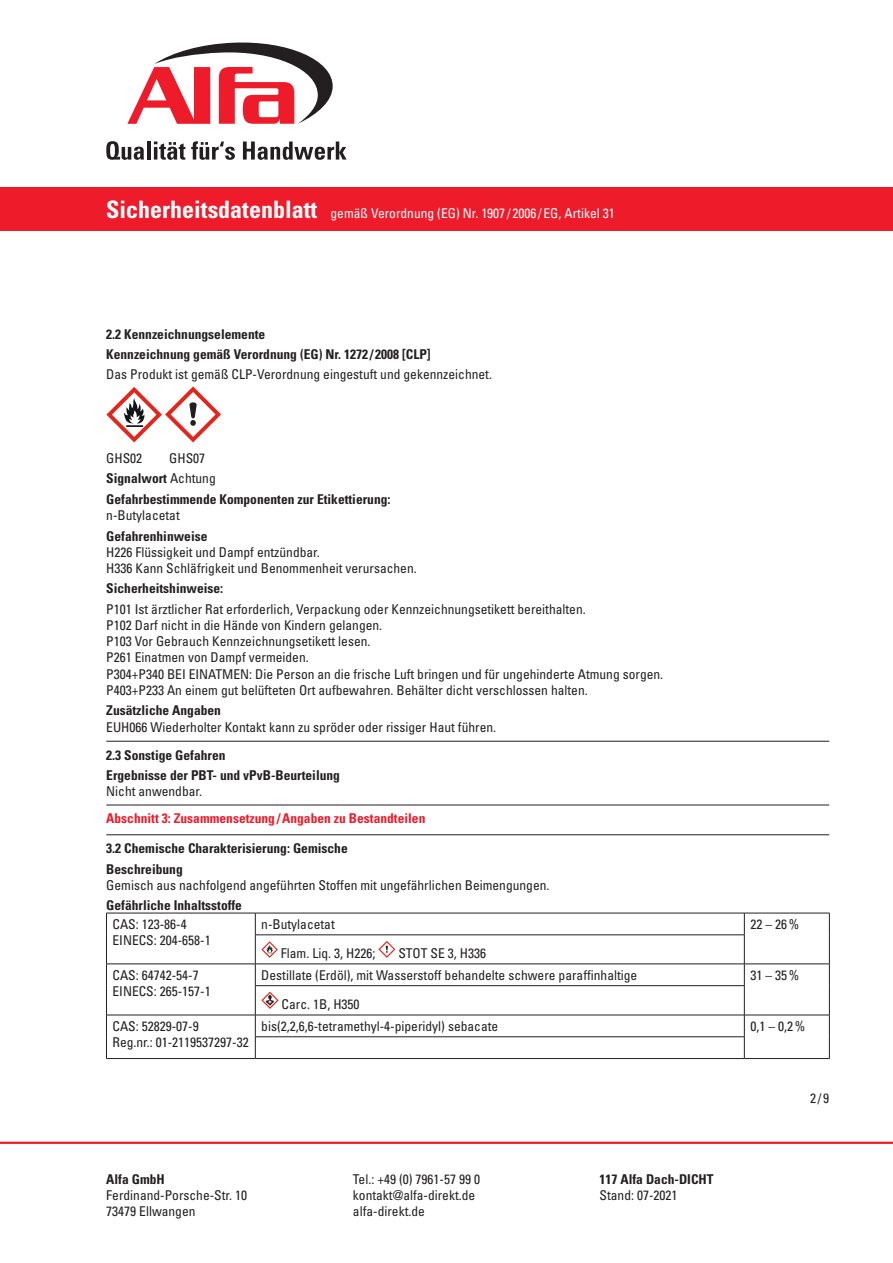
<style>
.page{position:relative;width:893px;height:1263px;background:#fff}
.page>*{position:absolute;margin:0;border:0;box-sizing:border-box;transform-origin:0 0}
.Gliederungspunkte{font:condensed 13.5px/16.2px "Univers LT Std";color:#231f20}
.Fließtext{font:condensed 13.5px/16.2px "Univers LT Std";color:#231f20}
.Gliederungspunkte-2{font:700 condensed 13.5px "Univers LT Std";color:#231f20}
.t1{font:condensed 13.5px "Univers LT Std";color:#fff}
.Gliederungspunkte-3{font:700 condensed 13.5px "Univers LT Std";color:#ee1b2b}
.s1{font-weight:700;font-size:24px}
.s2{font-weight:400}
.s3{font-weight:700}
</style>
<div class="page">
<hr style="left:0;top:1142px;width:893px;height:2px;background:#ee1b2b">
<div style="left:0;top:187px;width:893px;height:44px;background:#ee1b2b"></div>
<svg style="left:106px;top:141px;width:38px;height:19px"></svg>
<hr style="left:147px;top:141px;width:3px;height:19px;background:#231f20">
<svg style="left:154px;top:141px;width:31px;height:19px"></svg>
<svg style="left:191px;top:141px;width:44px;height:19px"></svg>
<svg style="left:243px;top:141px;width:104px;height:19px"></svg>
<svg style="left:127px;top:42px;width:206px;height:82px"></svg>
<hr style="left:106px;top:741px;width:723px;height:1px;background:#231f20">
<hr style="left:106px;top:805px;width:723px;height:1px;background:#231f20">
<hr style="left:106px;top:834px;width:723px;height:1px;background:#231f20">
<svg style="left:106px;top:386px;width:115px;height:56px"></svg>
<hr style="left:106px;top:913px;width:149px;height:1px;background:#231f20">
<hr style="left:255px;top:913px;width:489px;height:1px;background:#231f20">
<hr style="left:744px;top:913px;width:86px;height:1px;background:#231f20">
<hr style="left:255px;top:934px;width:489px;height:1px;background:#231f20">
<hr style="left:106px;top:964px;width:149px;height:1px;background:#231f20">
<hr style="left:255px;top:964px;width:489px;height:1px;background:#231f20">
<hr style="left:744px;top:964px;width:86px;height:1px;background:#231f20">
<hr style="left:255px;top:985px;width:489px;height:1px;background:#231f20">
<hr style="left:106px;top:1015px;width:149px;height:1px;background:#231f20">
<hr style="left:255px;top:1015px;width:489px;height:1px;background:#231f20">
<hr style="left:744px;top:1015px;width:86px;height:1px;background:#231f20">
<svg style="left:106px;top:913px;width:1px;height:145px"></svg>
<hr style="left:255px;top:1036px;width:489px;height:1px;background:#231f20">
<svg style="left:744px;top:913px;width:1px;height:145px"></svg>
<svg style="left:829px;top:913px;width:1px;height:145px"></svg>
<hr style="left:106px;top:1058px;width:149px;height:1px;background:#231f20">
<hr style="left:255px;top:1058px;width:489px;height:1px;background:#231f20">
<hr style="left:744px;top:1058px;width:86px;height:1px;background:#231f20">
<svg style="left:378px;top:941px;width:17px;height:17px"></svg>
<svg style="left:255px;top:913px;width:24px;height:145px"></svg>
<p class="t1" style="left:106px;top:205px;width:510px"><span class="s1">Sicherheitsdatenblatt</span> gemäß Verordnung (EG) Nr. 1907 / 2006 /EG, Artikel 31</p>
<p class="Gliederungspunkte-2" style="left:106px;top:325px;width:160px">2.2 Kennzeichnungselemente</p>
<p class="Gliederungspunkte-2" style="left:106px;top:346px;width:326px">Kennzeichnung gemäß Verordnung (EG) Nr. 1272 / 2008 [CLP]</p>
<p class="Gliederungspunkte" style="left:106px;top:366px;width:387px">Das Produkt ist gemäß CLP-Verordnung eingestuft und gekennzeichnet.</p>
<p class="Gliederungspunkte" style="left:106px;top:450px;width:37px">GHS02</p>
<p class="Gliederungspunkte" style="left:169px;top:450px;width:37px">GHS07</p>
<p class="Gliederungspunkte-2" style="left:106px;top:470px;width:111px">Signalwort <span class="s2">Achtung</span></p>
<p class="Gliederungspunkte-2" style="left:106px;top:491px;width:286px">Gefahrbestimmende Komponenten zur Etikettierung:</p>
<p class="Gliederungspunkte" style="left:106px;top:507px;width:75px">n-Butylacetat</p>
<p class="Gliederungspunkte" style="left:106px;top:527px;width:312px"><span class="s3">Gefahrenhinweise<br></span>H226 Flüssigkeit und Dampf entzündbar.<br>H336 Kann Schläfrigkeit und Benommenheit verursachen.</p>
<p class="Gliederungspunkte-2" style="left:106px;top:580px;width:119px">Sicherheitshinweise:</p>
<p class="Gliederungspunkte" style="left:106px;top:601px;width:558px">P101 Ist ärztlicher Rat erforderlich, Verpackung oder Kennzeichnungsetikett bereithalten.<br>P102 Darf nicht in die Hände von Kindern gelangen.<br>P103 Vor Gebrauch Kennzeichnungsetikett lesen.<br>P261 Einatmen von Dampf vermeiden.<br>P304+P340 BEI EINATMEN: Die Person an die frische Luft bringen und für ungehinderte Atmung sorgen.<br>P403+P233 An einem gut belüfteten Ort aufbewahren. Behälter dicht verschlossen halten.</p>
<p class="Gliederungspunkte-2" style="left:106px;top:702px;width:116px">Zusätzliche Angaben</p>
<p class="Gliederungspunkte" style="left:106px;top:718px;width:391px">EUH066 Wiederholter Kontakt kann zu spröder oder rissiger Haut führen.</p>
<p class="Gliederungspunkte-2" style="left:106px;top:746px;width:121px">2.3 Sonstige Gefahren</p>
<p class="Gliederungspunkte-2" style="left:106px;top:767px;width:235px">Ergebnisse der PBT- und vPvB-Beurteilung</p>
<p class="Gliederungspunkte" style="left:106px;top:783px;width:97px">Nicht anwendbar.</p>
<p class="Gliederungspunkte-3" style="left:106px;top:810px;width:321px">Abschnitt 3: Zusammensetzung/Angaben zu Bestandteilen</p>
<p class="Gliederungspunkte-2" style="left:106px;top:840px;width:243px">3.2 Chemische Charakterisierung: Gemische</p>
<p class="Gliederungspunkte-2" style="left:106px;top:860px;width:78px">Beschreibung</p>
<p class="Fließtext" style="left:106px;top:877px;width:445px">Gemisch aus nachfolgend angeführten Stoffen mit ungefährlichen Beimengungen.</p>
<p class="Gliederungspunkte-2" style="left:106px;top:897px;width:137px">Gefährliche Inhaltsstoffe</p>
<p class="Fließtext" style="left:112px;top:916px;width:100px">CAS: 123-86-4<br>EINECS: 204-658-1</p>
<p class="Fließtext" style="left:261px;top:916px;width:75px">n-Butylacetat</p>
<p class="Fließtext" style="left:750px;top:916px;width:50px">22 – 26%</p>
<p class="Fließtext" style="left:281px;top:945px;width:96px">Flam. Liq. 3, H226;</p>
<p class="Fließtext" style="left:398px;top:945px;width:89px">STOT SE 3, H336</p>
<p class="Fließtext" style="left:112px;top:966px;width:100px">CAS: 64742-54-7<br>EINECS: 265-157-1</p>
<p class="Fließtext" style="left:261px;top:966px;width:378px">Destillate (Erdöl), mit Wasserstoff behandelte schwere paraffinhaltige</p>
<p class="Fließtext" style="left:750px;top:966px;width:50px">31 – 35%</p>
<p class="Fließtext" style="left:282px;top:996px;width:79px">Carc. 1B, H350</p>
<p class="Fließtext" style="left:112px;top:1018px;width:138px">CAS: 52829-07-9<br>Reg.nr.: 01-2119537297-32</p>
<p class="Fließtext" style="left:261px;top:1018px;width:238px">bis(2,2,6,6-tetramethyl-4-piperidyl) sebacate</p>
<p class="Fließtext" style="left:750px;top:1018px;width:56px">0,1 – 0,2%</p>
<p class="Gliederungspunkte-2" style="left:106px;top:1171px;width:60px">Alfa GmbH</p>
<p class="Gliederungspunkte" style="left:106px;top:1187px;width:142px">Ferdinand-Porsche-Str. 10<br>73479 Ellwangen</p>
<p class="Gliederungspunkte" style="left:353px;top:1171px;width:129px">Tel.: +49 (0) 7961-57 99 0 kontakt@alfa-direkt.de alfa-direkt.de</p>
<p class="Gliederungspunkte-2" style="left:600px;top:1171px;width:115px">117 Alfa Dach-DICHT</p>
<p class="Gliederungspunkte" style="left:600px;top:1187px;width:79px">Stand: 07-2021</p>
<p class="Gliederungspunkte" style="left:810px;top:1090px;width:21px">2/9</p>
</div>
